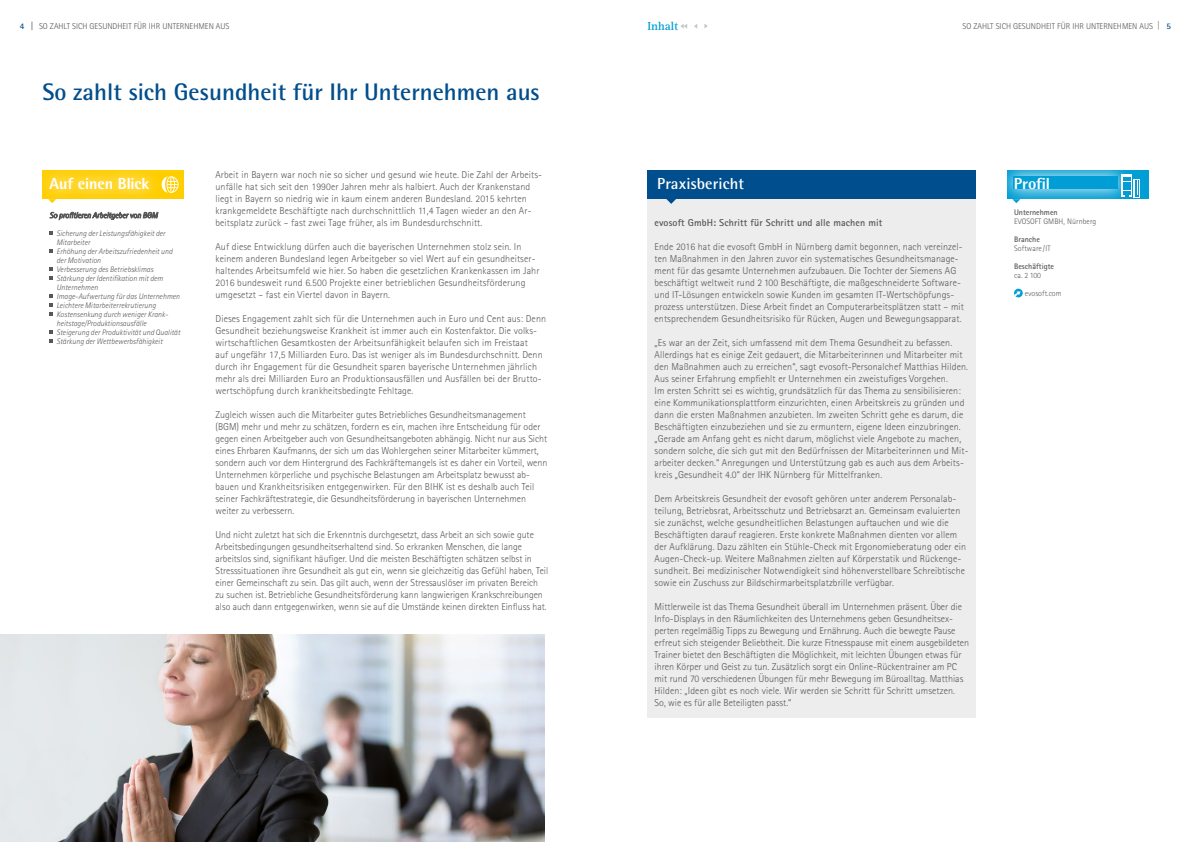
<style>
.page{position:relative;width:1191px;height:842px;background:#fff}
.page>*{position:absolute;margin:0;border:0;box-sizing:border-box;transform-origin:0 0}
.t1{font:700 24px "Agfa Rotis Semisans";color:#004e8d}
.t2{font:800 16px "AT Rotis Semi Sans";letter-spacing:-.01em;color:#fff}
.t3{font:700 16px "Agfa Rotis Semisans";letter-spacing:.01em;color:#fff}
.t4{font:700 12px "Agfa Rotis Serif";color:#009ed4}
.t5{font:300 10px/12px "AT Rotis Sans Serif";letter-spacing:.01em;color:#575756}
.t6{font:700 10px "AT Rotis Sans Serif";letter-spacing:.01em;color:#575756}
.t7{font:300 8.5px "AT Rotis Sans Serif";color:#575756}
.t8{font:italic 300 8px/9px "AT Rotis Sans Serif";color:#575756}
.t9{font:300 8px "AT Rotis Sans Serif";letter-spacing:.01em;color:#575756}
.t10{font:700 8px "AT Rotis Sans Serif";color:#575756}
.s1{font-weight:700;color:#004e8d}
.s2{font-family:"Frutiger";font-weight:400;font-stretch:condensed}
</style>
<div class="page">
<svg style="left:50px;top:211px;width:108px;height:10px"></svg>
<div style="left:43px;top:171px;width:141px;height:28px;background:#ffce00"></div>
<div style="left:33px;top:160px;width:133px;height:48px;background:#fff"></div>
<div style="left:38px;top:166px;width:123px;height:36px;background:#fff;opacity:.75"></div>
<svg style="left:162px;top:176px;width:17px;height:17px"></svg>
<div style="left:646px;top:191px;width:329px;height:527px;background:#ededed"></div>
<svg style="left:1014px;top:289px;width:8px;height:8px"></svg>
<svg style="left:1014px;top:291px;width:6px;height:5px"></svg>
<div style="left:1006px;top:171px;width:142px;height:28px;background:#009ed4"></div>
<div style="left:995px;top:158px;width:141px;height:50px;background:#fff"></div>
<div style="left:1001px;top:164px;width:129px;height:38px;background:#fff;opacity:.75"></div>
<div style="left:1013px;top:177px;width:105px;height:12px;background:#009ed4"></div>
<div style="left:646px;top:171px;width:329px;height:28px;background:#004e8d"></div>
<svg style="left:666px;top:199px;width:10px;height:5px"></svg>
<div style="left:1121px;top:174px;width:11px;height:23px;background:#fff"></div>
<svg style="left:1123px;top:177px;width:15px;height:20px"></svg>
<img style="left:0;top:634px;width:544px;height:208px">
<svg style="left:680px;top:24px;width:7px;height:5px"></svg>
<svg style="left:704px;top:24px;width:4px;height:4px"></svg>
<p class="t7" style="left:20px;top:21px;width:211px"><span class="s1">4</span> <span class="s2">|</span> SO ZAHLT SICH GESUNDHEIT FÜR IHR UNTERNEHMEN AUS</p>
<p class="t7" style="left:962px;top:21px;width:210px">SO ZAHLT SICH GESUNDHEIT FÜR IHR UNTERNEHMEN AUS | <span class="s1">5</span></p>
<p class="t4" style="left:647px;top:19px;width:32px">Inhalt</p>
<h1 class="t1" style="left:43px;top:77px;width:499px">So zahlt sich Gesundheit für Ihr Unternehmen aus</h1>
<h2 class="t2" style="left:50px;top:174px;width:101px">Auf einen Blick</h2>
<p class="t8" style="left:56px;top:229px;width:125px">Sicherung der Leistungsfähigkeit der<br>Mitarbeiter<br>Erhöhung der Arbeitszufriedenheit und der Motivation<br>Verbesserung des Betriebsklimas<br>Stärkung der Identifikation mit dem<br>Unternehmen<br>Image-Aufwertung für das Unternehmen<br>Leichtere Mitarbeiterrekrutierung<br>Kostensenkung durch weniger Krank&shy;heitstage/Produktionsausfälle<br>Steigerung der Produktivität und Qualität<br>Stärkung der Wettbewerbsfähigkeit</p>
<p class="t5" style="left:215px;top:169px;width:328px">Arbeit in Bayern war noch nie so sicher und gesund wie heute. Die Zahl der Arbeits&shy;unfälle hat sich seit den 1990er Jahren mehr als halbiert. Auch der Krankenstand liegt in Bayern so niedrig wie in kaum einem anderen Bundesland. 2015 kehrten krankgemeldete Beschäftigte nach durchschnittlich 11,4 Tagen wieder an den Ar&shy;beitsplatz zurück – fast zwei Tage früher, als im Bundesdurchschnitt.</p>
<p class="t5" style="left:215px;top:241px;width:325px">Auf diese Entwicklung dürfen auch die bayerischen Unternehmen stolz sein. In keinem anderen Bundesland legen Arbeitgeber so viel Wert auf ein gesundheitser&shy;haltendes Arbeitsumfeld wie hier. So haben die gesetzlichen Krankenkassen im Jahr 2016 bundesweit rund 6.500 Projekte einer betrieblichen Gesundheitsförderung umgesetzt – fast ein Viertel davon in Bayern.</p>
<p class="t5" style="left:215px;top:313px;width:332px">Dieses Engagement zahlt sich für die Unternehmen auch in Euro und Cent aus: Denn Gesundheit beziehungsweise Krankheit ist immer auch ein Kostenfaktor. Die volks&shy;wirtschaftlichen Gesamtkosten der Arbeitsunfähigkeit belaufen sich im Freistaat<br>auf ungefähr 17,5 Milliarden Euro. Das ist weniger als im Bundesdurchschnitt. Denn durch ihr Engagement für die Gesundheit sparen bayerische Unternehmen jährlich mehr als drei Milliarden Euro an Produktionsausfällen und Ausfällen bei der Brutto&shy;wertschöpfung durch krankheitsbedingte Fehltage.</p>
<p class="t5" style="left:215px;top:409px;width:333px">Zugleich wissen auch die Mitarbeiter gutes Betriebliches Gesundheitsmanagement (BGM) mehr und mehr zu schätzen, fordern es ein, machen ihre Entscheidung für oder gegen einen Arbeitgeber auch von Gesundheitsangeboten abhängig. Nicht nur aus Sicht eines Ehrbaren Kaufmanns, der sich um das Wohlergehen seiner Mitarbeiter kümmert, sondern auch vor dem Hintergrund des Fachkräftemangels ist es daher ein Vorteil, wenn Unternehmen körperliche und psychische Belastungen am Arbeitsplatz bewusst ab&shy;bauen und Krankheitsrisiken entgegenwirken. Für den BIHK ist es deshalb auch Teil seiner Fachkräftestrategie, die Gesundheitsförderung in bayerischen Unternehmen weiter zu verbessern.</p>
<p class="t5" style="left:215px;top:529px;width:334px">Und nicht zuletzt hat sich die Erkenntnis durchgesetzt, dass Arbeit an sich sowie gute Arbeitsbedingungen gesundheitserhaltend sind. So erkranken Menschen, die lange arbeitslos sind, signifikant häufiger. Und die meisten Beschäftigten schätzen selbst in Stresssituationen ihre Gesundheit als gut ein, wenn sie gleichzeitig das Gefühl haben, Teil einer Gemeinschaft zu sein. Das gilt auch, wenn der Stressauslöser im privaten Bereich zu suchen ist. Betriebliche Gesundheitsförderung kann langwierigen Krankschreibungen also auch dann entgegenwirken, wenn sie auf die Umstände keinen direkten Einfluss hat.</p>
<h2 class="t3" style="left:657px;top:174px;width:89px">Praxisbericht</h2>
<h2 class="t2" style="left:1013px;top:174px;width:38px">Profil</h2>
<p class="t6" style="left:654px;top:216px;width:229px">evosoft GmbH: Schritt für Schritt und alle machen mit</p>
<p class="t5" style="left:654px;top:241px;width:311px">Ende 2016 hat die evosoft GmbH in Nürnberg damit begonnen, nach vereinzel&shy;ten Maßnahmen in den Jahren zuvor ein systematisches Gesundheitsmanage&shy;ment für das gesamte Unternehmen aufzubauen. Die Tochter der Siemens AG beschäftigt weltweit rund 2 100 Beschäftigte, die maßgeschneiderte Software&shy;und IT-Lösungen entwickeln sowie Kunden im gesamten IT-Wertschöpfungs&shy;prozess unterstützen. Diese Arbeit findet an Computerarbeitsplätzen statt – mit entsprechendem Gesundheitsrisiko für Rücken, Augen und Bewegungsapparat.</p>
<p class="t5" style="left:654px;top:337px;width:316px">„Es war an der Zeit, sich umfassend mit dem Thema Gesundheit zu befassen.<br>Allerdings hat es einige Zeit gedauert, die Mitarbeiterinnen und Mitarbeiter mit den Maßnahmen auch zu erreichen“, sagt evosoft-Personalchef Matthias Hilden.<br>Aus seiner Erfahrung empfiehlt er Unternehmen ein zweistufiges Vorgehen.<br>Im ersten Schritt sei es wichtig, grundsätzlich für das Thema zu sensibilisieren: eine Kommunikationsplattform einzurichten, einen Arbeitskreis zu gründen und dann die ersten Maßnahmen anzubieten. Im zweiten Schritt gehe es darum, die Beschäftigten einzubeziehen und sie zu ermuntern, eigene Ideen einzubringen. „Gerade am Anfang geht es nicht darum, möglichst viele Angebote zu machen, sondern solche, die sich gut mit den Bedürfnissen der Mitarbeiterinnen und Mit&shy;arbeiter decken.“ Anregungen und Unterstützung gab es auch aus dem Arbeits&shy;kreis „Gesundheit 4.0“ der IHK Nürnberg für Mittelfranken.</p>
<p class="t5" style="left:654px;top:493px;width:313px">Dem Arbeitskreis Gesundheit der evosoft gehören unter anderem Personalab&shy;teilung, Betriebsrat, Arbeitsschutz und Betriebsarzt an. Gemeinsam evaluierten sie zunächst, welche gesundheitlichen Belastungen auftauchen und wie die Beschäftigten darauf reagieren. Erste konkrete Maßnahmen dienten vor allem der Aufklärung. Dazu zählten ein Stühle-Check mit Ergonomieberatung oder ein Augen-Check-up. Weitere Maßnahmen zielten auf Körperstatik und Rückenge&shy;sundheit. Bei medizinischer Notwendigkeit sind höhenverstellbare Schreibtische sowie ein Zuschuss zur Bildschirmarbeitsplatzbrille verfügbar.</p>
<p class="t5" style="left:654px;top:601px;width:316px">Mittlerweile ist das Thema Gesundheit überall im Unternehmen präsent. Über die Info-Displays in den Räumlichkeiten des Unternehmens geben Gesundheitsex&shy;perten regelmäßig Tipps zu Bewegung und Ernährung. Auch die bewegte Pause erfreut sich steigender Beliebtheit. Die kurze Fitnesspause mit einem ausgebildeten Trainer bietet den Beschäftigten die Möglichkeit, mit leichten Übungen etwas für ihren Körper und Geist zu tun. Zusätzlich sorgt ein Online-Rückentrainer am PC mit rund 70 verschiedenen Übungen für mehr Bewegung im Büroalltag. Matthias Hilden: „Ideen gibt es noch viele. Wir werden sie Schritt für Schritt umsetzen.<br>So, wie es für alle Beteiligten passt.“</p>
<p class="t10" style="left:1014px;top:207px;width:45px">Unternehmen</p>
<p class="t9" style="left:1014px;top:217px;width:84px">EVOSOFT GMBH, Nürnberg</p>
<p class="t10" style="left:1014px;top:234px;width:27px">Branche</p>
<p class="t9" style="left:1014px;top:244px;width:38px">Software / IT</p>
<p class="t10" style="left:1014px;top:261px;width:42px">Beschäftigte</p>
<p class="t9" style="left:1014px;top:271px;width:29px">ca. 2 100</p>
<p class="t9" style="left:1024px;top:289px;width:39px">evosoft.com</p>
</div>
